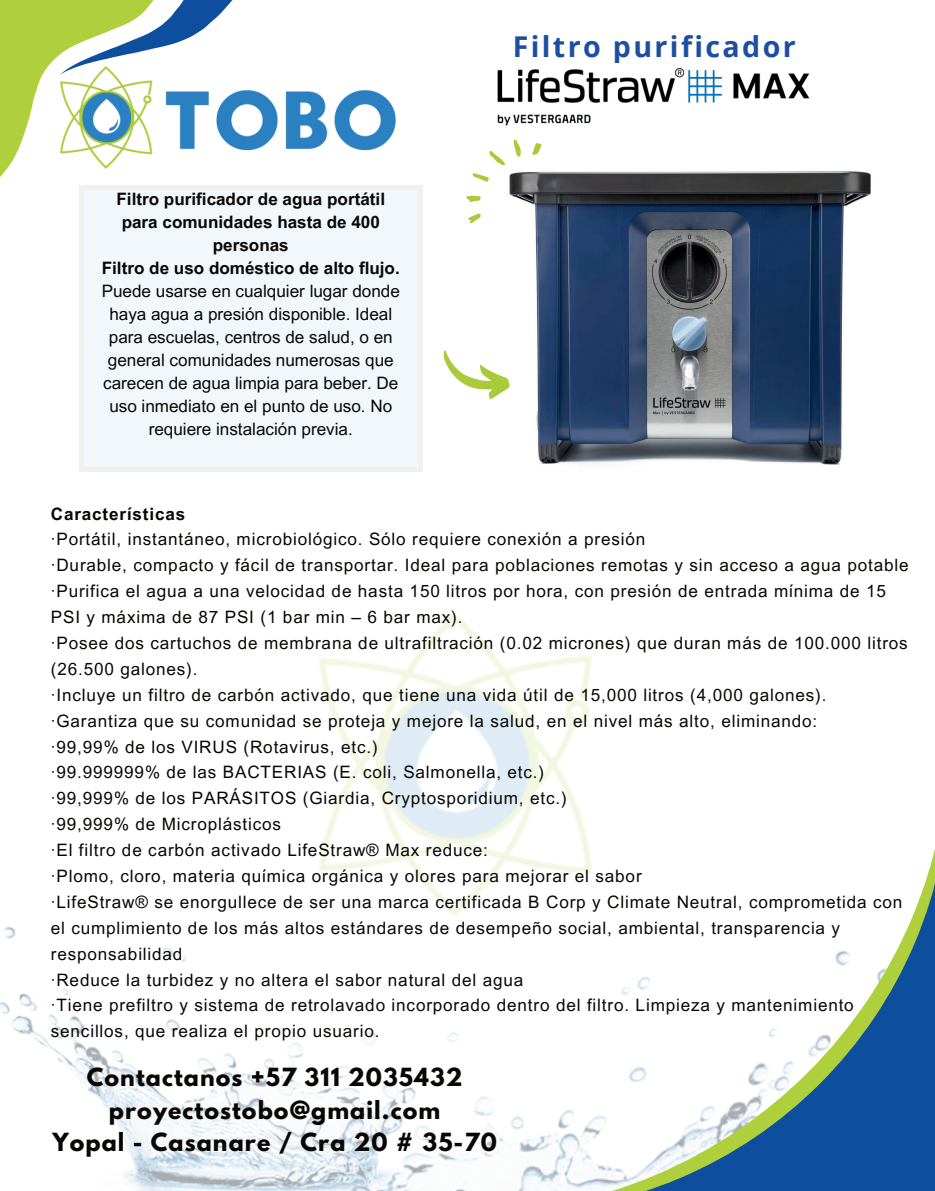
<style>
.page{position:relative;width:935px;height:1191px;background:#fff}
.page>*{position:absolute;margin:0;border:0;box-sizing:border-box;transform-origin:0 0}
.t1{font:700 28.65px "Open Sans";letter-spacing:.08em;color:#1d4ea1}
.t2{font:700 22.2px/32.8px "League Spartan";letter-spacing:.05em;color:#080704;text-align:center}
.t3{font:17.1px/25.8px "Arial MT Pro";letter-spacing:.05em;color:#080704}
.t4{font:17.1px/23px "Arial MT Pro";color:#080704;text-align:center}
.t5{font:700 17.1px/23px "Arial MT Pro";color:#080704;text-align:center}
.t6{font:700 17.1px "Arial MT Pro";letter-spacing:.05em;color:#080704}
</style>
<div class="page">
<img style="left:0;top:926px;width:274px;height:264px">
<img style="left:274px;top:1032px;width:194px;height:158px">
<img style="left:236px;top:90px;width:160px;height:61px">
<svg style="left:510px;top:849px;width:425px;height:341px"></svg>
<svg style="left:79px;top:0;width:157px;height:258px"></svg>
<svg style="left:79px;top:0;width:112px;height:239px"></svg>
<svg style="left:0;top:0;width:162px;height:182px"></svg>
<div style="left:80px;top:186px;width:342px;height:285px;background:#f2f7fb"></div>
<img style="left:509px;top:171px;width:362px;height:294px">
<svg style="left:443px;top:350px;width:67px;height:49px"></svg>
<img style="left:319px;top:613px;width:293px;height:312px">
<svg style="left:513px;top:139px;width:8px;height:18px"></svg>
<svg style="left:489px;top:151px;width:16px;height:15px"></svg>
<svg style="left:472px;top:173px;width:17px;height:9px"></svg>
<svg style="left:466px;top:195px;width:15px;height:7px"></svg>
<svg style="left:532px;top:143px;width:10px;height:12px"></svg>
<svg style="left:468px;top:213px;width:13px;height:11px"></svg>
<img style="left:497px;top:68px;width:313px;height:58px">
<p class="t5" style="left:102px;top:188px;width:299px">Filtro purificador de agua portátil para comunidades hasta de 400 personas<br>Filtro de uso doméstico de alto flujo.</p>
<p class="t4" style="left:102px;top:280px;width:300px">Puede usarse en cualquier lugar donde haya agua a presión disponible. Ideal para escuelas, centros de salud, o en general comunidades numerosas que carecen de agua limpia para beber. De uso inmediato en el punto de uso. No requiere instalación previa.</p>
<h1 class="t1" style="left:513px;top:27px;width:285px">Filtro purificador</h1>
<p class="t6" style="left:51px;top:503px;width:136px">Características</p>
<p class="t3" style="left:51px;top:527px;width:859px">·Portátil, instantáneo, microbiológico. Sólo requiere conexión a presión<br>·Durable, compacto y fácil de transportar. Ideal para poblaciones remotas y sin acceso a agua potable ·Purifica el agua a una velocidad de hasta 150 litros por hora, con presión de entrada mínima de 15<br>PSI y máxima de 87 PSI (1 bar min – 6 bar max).<br>·Posee dos cartuchos de membrana de ultrafiltración (0.02 micrones) que duran más de 100.000 litros (26.500 galones).<br>·Incluye un filtro de carbón activado, que tiene una vida útil de 15,000 litros (4,000 galones). ·Garantiza que su comunidad se proteja y mejore la salud, en el nivel más alto, eliminando:<br>·99,99% de los VIRUS (Rotavirus, etc.)<br>·99.999999% de las BACTERIAS (E. coli, Salmonella, etc.)<br>·99,999% de los PARÁSITOS (Giardia, Cryptosporidium, etc.)<br>·99,999% de Microplásticos<br>·El filtro de carbón activado LifeStraw® Max reduce:<br>·Plomo, cloro, materia química orgánica y olores para mejorar el sabor<br>·LifeStraw® se enorgullece de ser una marca certificada B Corp y Climate Neutral, comprometida con el cumplimiento de los más altos estándares de desempeño social, ambiental, transparencia y responsabilidad<br>·Reduce la turbidez y no altera el sabor natural del agua<br>·Tiene prefiltro y sistema de retrolavado incorporado dentro del filtro. Limpieza y mantenimiento sencillos, que realiza el propio usuario.</p>
<p class="t2" style="left:52px;top:1059px;width:446px">Contactanos +57 311 2035432 proyectostobo@gmail.com<br>Yopal - Casanare / Cra 20 # 35-70</p>
</div>
